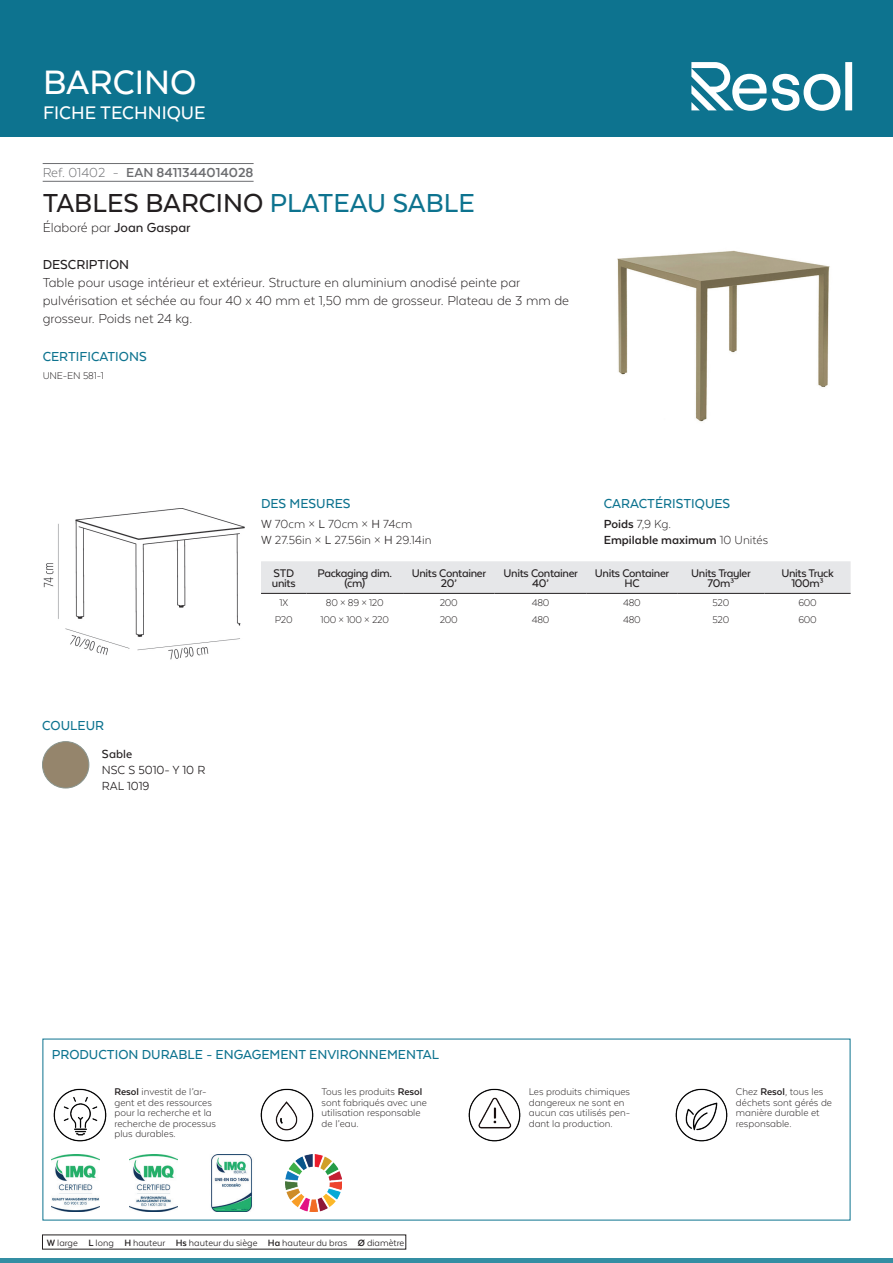
<style>
.page{position:relative;width:893px;height:1263px;background:#fff}
.page>*{position:absolute;margin:0;border:0;box-sizing:border-box;transform-origin:0 0}
.t1{font:500 39px "Texta Alt";color:#fff}
.t2{font:500 30px "Texta Alt";color:#231f20}
.t3{font:500 21px "Texta Alt";color:#fff}
.t4{font:300 15px/18px "Texta Alt";color:#231f20}
.t5{font:500 15px "Texta Alt";color:#0d738f}
.t6{font:700 15px "Texta Alt";color:#6c6d70}
.t7{font:500 15px "Texta Alt";color:#231f20}
.t8{font:300 13.5px/16.2px "Texta Alt";color:#231f20}
.t9{font:700 13.5px/16.2px "Texta Alt";color:#231f20}
.t10{font:13.5px/16.2px "Texta Alt";color:#231f20}
.t11{font:500 13.5px "Texta Alt";color:#231f20}
.t12{font:500 12.75px/10.5px "Texta Alt";letter-spacing:-.025em;color:#231f20;text-align:center}
.t13{font:300 11.25px/10.5px "Texta Alt";color:#231f20}
.t14{font:300 11.25px "Texta Alt";letter-spacing:-.02em;color:#231f20}
.t15{font:10.5px "Texta Alt";color:#231f20}
.s1{font-weight:300}
.s2{color:#0d738f}
.s3{font-weight:500}
.s4{font-weight:400}
.s5{font-weight:700}
</style>
<div class="page">
<div style="left:0;top:0;width:893px;height:137px;background:#0d738f"></div>
<hr style="left:0;top:1259px;width:893px;height:4px;background:#348ea3">
<svg style="left:691px;top:62px;width:161px;height:49px"></svg>
<hr style="left:43px;top:163px;width:211px;height:1px;background:#6c6d70">
<hr style="left:43px;top:181px;width:211px;height:1px;background:#6c6d70">
<img style="left:617px;top:250px;width:213px;height:172px">
<div style="left:42px;top:742px;width:47px;height:46px;background:#95856c;border-radius:23px"></div>
<div style="left:42px;top:741px;width:47px;height:47px;border:1px solid #89948d;border-radius:50%"></div>
<img style="left:43px;top:509px;width:202px;height:151px">
<div style="left:261px;top:561px;width:590px;height:32px;background:#e6e7e9"></div>
<hr style="left:261px;top:593px;width:46px;height:1px;background:#231f20">
<hr style="left:307px;top:593px;width:96px;height:1px;background:#231f20">
<hr style="left:403px;top:593px;width:92px;height:1px;background:#231f20">
<hr style="left:495px;top:593px;width:92px;height:1px;background:#231f20">
<hr style="left:587px;top:593px;width:90px;height:1px;background:#231f20">
<hr style="left:677px;top:593px;width:88px;height:1px;background:#231f20">
<hr style="left:765px;top:593px;width:86px;height:1px;background:#231f20">
<img style="left:53px;top:1088px;width:54px;height:54px">
<img style="left:260px;top:1088px;width:54px;height:54px">
<img style="left:468px;top:1088px;width:53px;height:54px">
<img style="left:675px;top:1088px;width:53px;height:54px">
<img style="left:52px;top:1155px;width:48px;height:56px">
<img style="left:130px;top:1155px;width:48px;height:56px">
<img style="left:211px;top:1155px;width:41px;height:56px">
<img style="left:285px;top:1155px;width:57px;height:56px">
<h1 class="t1" style="left:43px;top:62px;width:155px">BARCINO</h1>
<h3 class="t3" style="left:43px;top:102px;width:164px">FICHE TECHNIQUE</h3>
<h3 class="t6" style="left:43px;top:164px;width:212px"><span class="s1">Ref. 01402 -</span> EAN 8411344014028</h3>
<h2 class="t2" style="left:43px;top:188px;width:434px">TABLES BARCINO <span class="s2">PLATEAU SABLE</span></h2>
<h3 class="t4" style="left:43px;top:218px;width:149px">Élaboré par <span class="s3">Joan Gaspar</span></h3>
<h3 class="t7" style="left:43px;top:257px;width:88px">DESCRIPTION</h3>
<h3 class="t4" style="left:43px;top:273px;width:528px">Table pour usage intérieur et extérieur. Structure en aluminium anodisé peinte par pulvérisation et séchée au four 40 x 40 mm et 1,50 mm de grosseur. Plateau de 3 mm de grosseur. Poids net 24 kg.</h3>
<h3 class="t5" style="left:43px;top:349px;width:106px">CERTIFICATIONS</h3>
<p class="t13" style="left:43px;top:370px;width:63px">UNE-EN 581-1</p>
<h3 class="t5" style="left:42px;top:718px;width:63px">COULEUR</h3>
<p class="t11" style="left:102px;top:747px;width:32px">Sable</p>
<p class="t10" style="left:102px;top:761px;width:105px">NSC S 5010- Y 10 R<br>RAL 1019</p>
<h3 class="t5" style="left:604px;top:495px;width:128px">CARACTÉRISTIQUES</h3>
<p class="t9" style="left:604px;top:516px;width:166px">Poids <span class="s1">7,9 Kg.<br></span>Empilable maximum <span class="s1">10 Unités</span></p>
<h3 class="t5" style="left:261px;top:495px;width:91px">DES MESURES</h3>
<p class="t8" style="left:261px;top:516px;width:172px"><span class="s4">W</span> 70cm × <span class="s4">L</span> 70cm × <span class="s4">H</span> 74cm<br><span class="s4">W</span> 27.56in × <span class="s4">L</span> 27.56in × <span class="s4">H</span> 29.14in</p>
<p class="t12" style="left:272px;top:568px;width:25px;text-align:left">STD units</p>
<p class="t12" style="left:317px;top:568px;width:76px">Packaging dim. (cm)</p>
<p class="t12" style="left:412px;top:568px;width:76px">Units Container<br>20’</p>
<p class="t12" style="left:504px;top:568px;width:76px">Units Container<br>40’</p>
<p class="t12" style="left:595px;top:568px;width:76px">Units Container<br>HC</p>
<p class="t12" style="left:691px;top:568px;width:61px">Units Trayler<br>70m³</p>
<p class="t12" style="left:781px;top:568px;width:54px">Units Truck<br>100m³</p>
<p class="t13" style="left:279px;top:597px;width:10px">1X</p>
<p class="t13" style="left:326px;top:597px;width:59px">80 × 89 × 120</p>
<p class="t13" style="left:440px;top:597px;width:20px">200</p>
<p class="t13" style="left:532px;top:597px;width:19px">480</p>
<p class="t13" style="left:623px;top:597px;width:19px">480</p>
<p class="t13" style="left:712px;top:597px;width:18px">520</p>
<p class="t13" style="left:798px;top:597px;width:20px">600</p>
<p class="t13" style="left:275px;top:614px;width:19px">P20</p>
<p class="t14" style="left:321px;top:614px;width:70px">100 × 100 × 220</p>
<p class="t13" style="left:440px;top:614px;width:20px">200</p>
<p class="t13" style="left:532px;top:614px;width:19px">480</p>
<p class="t13" style="left:623px;top:614px;width:19px">480</p>
<p class="t13" style="left:712px;top:614px;width:18px">520</p>
<p class="t13" style="left:798px;top:614px;width:20px">600</p>
<h3 class="t5" style="left:52px;top:1047px;width:389px">PRODUCTION DURABLE - ENGAGEMENT ENVIRONNEMENTAL</h3>
<p class="t13" style="left:114px;top:1086px;width:103px"><span class="s5">Resol</span> investit de l’ar&shy;gent et des ressources pour la recherche et la recherche de processus plus durables.</p>
<p class="t13" style="left:322px;top:1086px;width:107px">Tous les produits <span class="s5">Resol </span>sont fabriqués avec une utilisation responsable de l’eau.</p>
<p class="t13" style="left:529px;top:1086px;width:103px">Les produits chimiques dangereux ne sont en aucun cas utilisés pen&shy;dant la production.</p>
<p class="t13" style="left:736px;top:1086px;width:98px">Chez <span class="s5">Resol</span>, tous les déchets sont gérés de manière durable et responsable.</p>
<p class="t15" style="left:47px;top:1237px;width:359px"><span class="s5">W</span> large <span class="s5">L</span> long <span class="s5">H</span> hauteur <span class="s5">Hs</span> hauteur du siège <span class="s5">Ha</span> hauteur du bras <span class="s5">Ø</span> diamètre</p>
</div>
